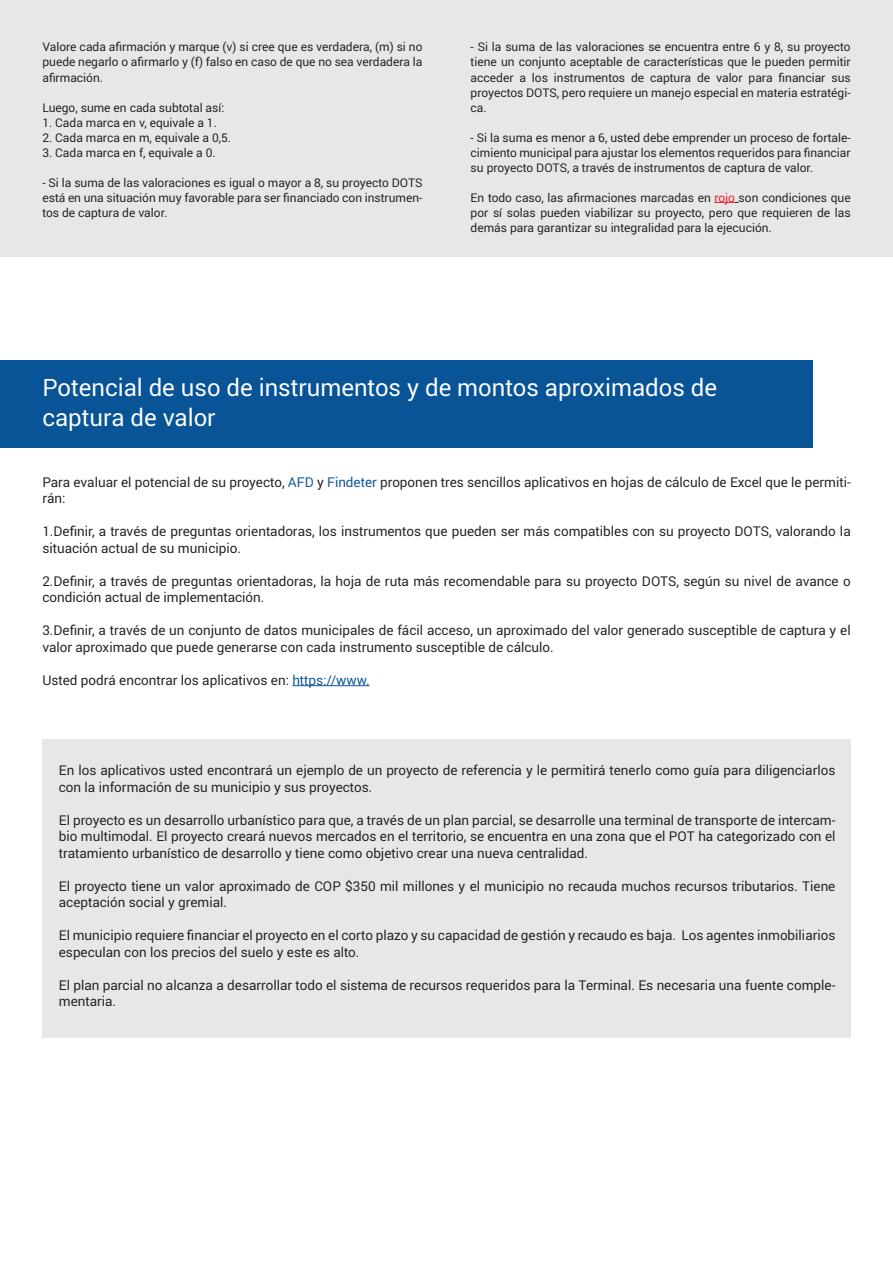
<style>
.page{position:relative;width:893px;height:1263px;background:#fff}
.page>*{position:absolute;margin:0;border:0;box-sizing:border-box;transform-origin:0 0}
.t1{font:24px/30px "Roboto";color:#fff}
.t2{font:13.5px/16.5px "Roboto";color:#231f20}
.t3{font:12px/15px "Roboto";color:#231f20;text-align:justify}
.s1{color:#ee1d23}
.s2{color:#095497}
</style>
<div class="page">
<div style="left:0;top:360px;width:813px;height:88px;background:#095497"></div>
<hr style="left:292px;top:685px;width:78px;height:1px;background:#095497">
<div style="left:0;top:0;width:893px;height:257px;background:#e6e7e9"></div>
<div style="left:42px;top:739px;width:809px;height:298px;background:#e6e7e9"></div>
<svg style="left:714px;top:202px;width:25px;height:1px"></svg>
<p class="t3" style="left:42px;top:39px;width:382px">Valore cada afirmación y marque (v) si cree que es verdadera, (m) si no puede negarlo o afirmarlo y (f) falso en caso de que no sea verdadera la afirmación.</p>
<p class="t3" style="left:42px;top:99px;width:183px">Luego, sume en cada subtotal así:</p>
<p class="t3" style="left:42px;top:114px;width:176px">1. Cada marca en v, equivale a 1.</p>
<p class="t3" style="left:42px;top:129px;width:190px">2. Cada marca en m, equivale a 0,5.</p>
<p class="t3" style="left:42px;top:144px;width:175px">3. Cada marca en f, equivale a 0.</p>
<p class="t3" style="left:42px;top:174px;width:382px">- Si la suma de las valoraciones es igual o mayor a 8, su proyecto DOTS está en una situación muy favorable para ser financiado con instrumen&shy;tos de captura de valor.</p>
<p class="t3" style="left:471px;top:39px;width:382px">- Si la suma de las valoraciones se encuentra entre 6 y 8, su proyecto tiene un conjunto aceptable de características que le pueden permitir acceder a los instrumentos de captura de valor para financiar sus proyectos DOTS, pero requiere un manejo especial en materia estratégi&shy;ca.</p>
<p class="t3" style="left:471px;top:129px;width:382px">- Si la suma es menor a 6, usted debe emprender un proceso de fortale&shy;cimiento municipal para ajustar los elementos requeridos para financiar su proyecto DOTS, a través de instrumentos de captura de valor.</p>
<p class="t3" style="left:471px;top:189px;width:382px">En todo caso, las afirmaciones marcadas en <span class="s1">rojo</span> son condiciones que por sí solas pueden viabilizar su proyecto, pero que requieren de las demás para garantizar su integralidad para la ejecución.</p>
<h1 class="t1" style="left:42px;top:371px;width:676px">Potencial de uso de instrumentos y de montos aproximados de captura de valor</h1>
<p class="t2" style="left:42px;top:473px;width:810px">Para evaluar el potencial de su proyecto, <span class="s2">AFD</span> y <span class="s2">Findeter</span> proponen tres sencillos aplicativos en hojas de cálculo de Excel que le permiti&shy;rán:</p>
<p class="t2" style="left:42px;top:523px;width:810px">1.Definir, a través de preguntas orientadoras, los instrumentos que pueden ser más compatibles con su proyecto DOTS, valorando la situación actual de su municipio.</p>
<p class="t2" style="left:42px;top:572px;width:810px">2.Definir, a través de preguntas orientadoras, la hoja de ruta más recomendable para su proyecto DOTS, según su nivel de avance o condición actual de implementación.</p>
<p class="t2" style="left:42px;top:622px;width:810px">3.Definir, a través de un conjunto de datos municipales de fácil acceso, un aproximado del valor generado susceptible de captura y el valor aproximado que puede generarse con cada instrumento susceptible de cálculo.</p>
<p class="t2" style="left:42px;top:671px;width:329px">Usted podrá encontrar los aplicativos en: <span class="s2">https://www.</span></p>
<p class="t2" style="left:59px;top:762px;width:778px">En los aplicativos usted encontrará un ejemplo de un proyecto de referencia y le permitirá tenerlo como guía para diligenciarlos con la información de su municipio y sus proyectos.</p>
<p class="t2" style="left:59px;top:811px;width:778px;text-align:justify">El proyecto es un desarrollo urbanístico para que, a través de un plan parcial, se desarrolle una terminal de transporte de intercam&shy;bio multimodal. El proyecto creará nuevos mercados en el territorio, se encuentra en una zona que el POT ha categorizado con el tratamiento urbanístico de desarrollo y tiene como objetivo crear una nueva centralidad.</p>
<p class="t2" style="left:59px;top:877px;width:778px">El proyecto tiene un valor aproximado de COP $350 mil millones y el municipio no recauda muchos recursos tributarios. Tiene aceptación social y gremial.</p>
<p class="t2" style="left:59px;top:927px;width:778px">El municipio requiere financiar el proyecto en el corto plazo y su capacidad de gestión y recaudo es baja. Los agentes inmobiliarios especulan con los precios del suelo y este es alto.</p>
<p class="t2" style="left:59px;top:976px;width:778px">El plan parcial no alcanza a desarrollar todo el sistema de recursos requeridos para la Terminal. Es necesaria una fuente comple&shy;mentaria.</p>
</div>
